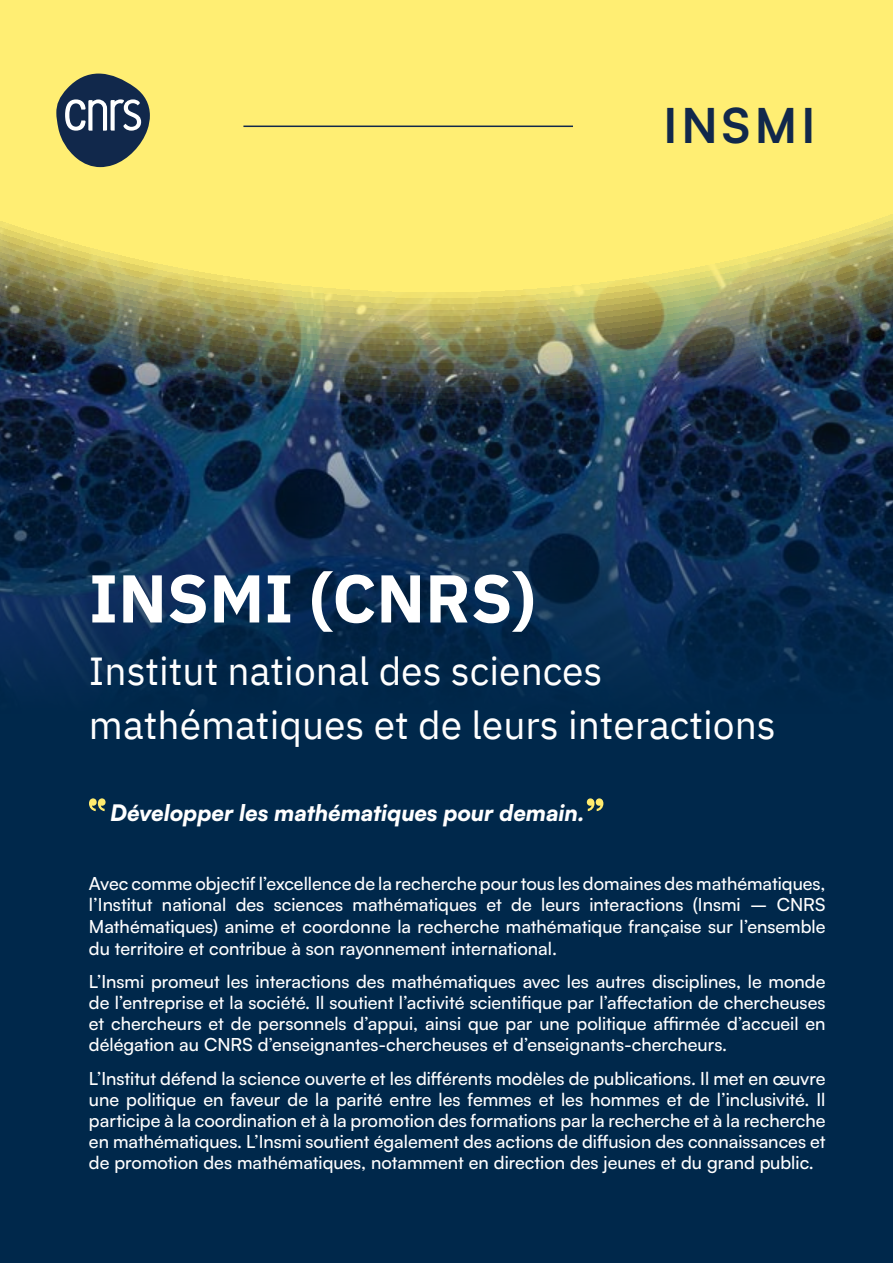
<style>
.page{position:relative;width:893px;height:1263px;background:#fff}
.page>*{position:absolute;margin:0;border:0;box-sizing:border-box;transform-origin:0 0}
.t1{font:700 67.5px "IBM Plex Sans";color:#fff}
.t2{font:700 48px "Satoshi";letter-spacing:.09em;color:#11284b}
.t3{font:39px/54px "IBM Plex Sans";color:#fff}
.t4{font:italic 900 22.5px "Satoshi";color:#fff}
.t5{font:500 18px/21px "Satoshi";color:#fff;text-align:justify}
</style>
<div class="page">
<div style="left:0;top:714px;width:893px;height:549px;background:#00284b"></div>
<svg style="left:0;top:459px;width:893px;height:255px;background:#08294d"></svg>
<img style="left:0;top:0;width:893px;height:459px">
<svg style="left:56px;top:74px;width:94px;height:93px;background:#626d67"></svg>
<hr style="left:243px;top:126px;width:330px;height:1px;background:#11284b">
<svg style="left:587px;top:798px;width:16px;height:13px"></svg>
<svg style="left:89px;top:798px;width:17px;height:13px"></svg>
<h2 class="t2" style="left:663px;top:91px;width:153px">INSMI</h2>
<h1 class="t1" style="left:89px;top:545px;width:448px">INSMI (CNRS)</h1>
<h3 class="t3" style="left:89px;top:641px;width:688px">Institut national des sciences mathématiques et de leurs interactions</h3>
<p class="t4" style="left:110px;top:796px;width:476px">Développer les mathématiques pour demain.</p>
<p class="t5" style="left:89px;top:872px;width:738px;line-height:21.6px">Avec comme objectif l’excellence de la recherche pour tous les domaines des mathématiques, l’Institut national des sciences mathématiques et de leurs interactions (Insmi – CNRS Mathématiques) anime et coordonne la recherche mathématique française sur l’ensemble du territoire et contribue à son rayonnement international.</p>
<p class="t5" style="left:89px;top:970px;width:738px">L’Insmi promeut les interactions des mathématiques avec les autres disciplines, le monde de l’entreprise et la société. Il soutient l’activité scientifique par l’affectation de chercheuses et chercheurs et de personnels d’appui, ainsi que par une politique affirmée d’accueil en délégation au CNRS d’enseignantes-chercheuses et d’enseignants-chercheurs.</p>
<p class="t5" style="left:89px;top:1067px;width:738px">L’Institut défend la science ouverte et les différents modèles de publications. Il met en œuvre une politique en faveur de la parité entre les femmes et les hommes et de l’inclusivité. Il participe à la coordination et à la promotion des formations par la recherche et à la recherche en mathématiques. L’Insmi soutient également des actions de diffusion des connaissances et de promotion des mathématiques, notamment en direction des jeunes et du grand public.</p>
</div>
